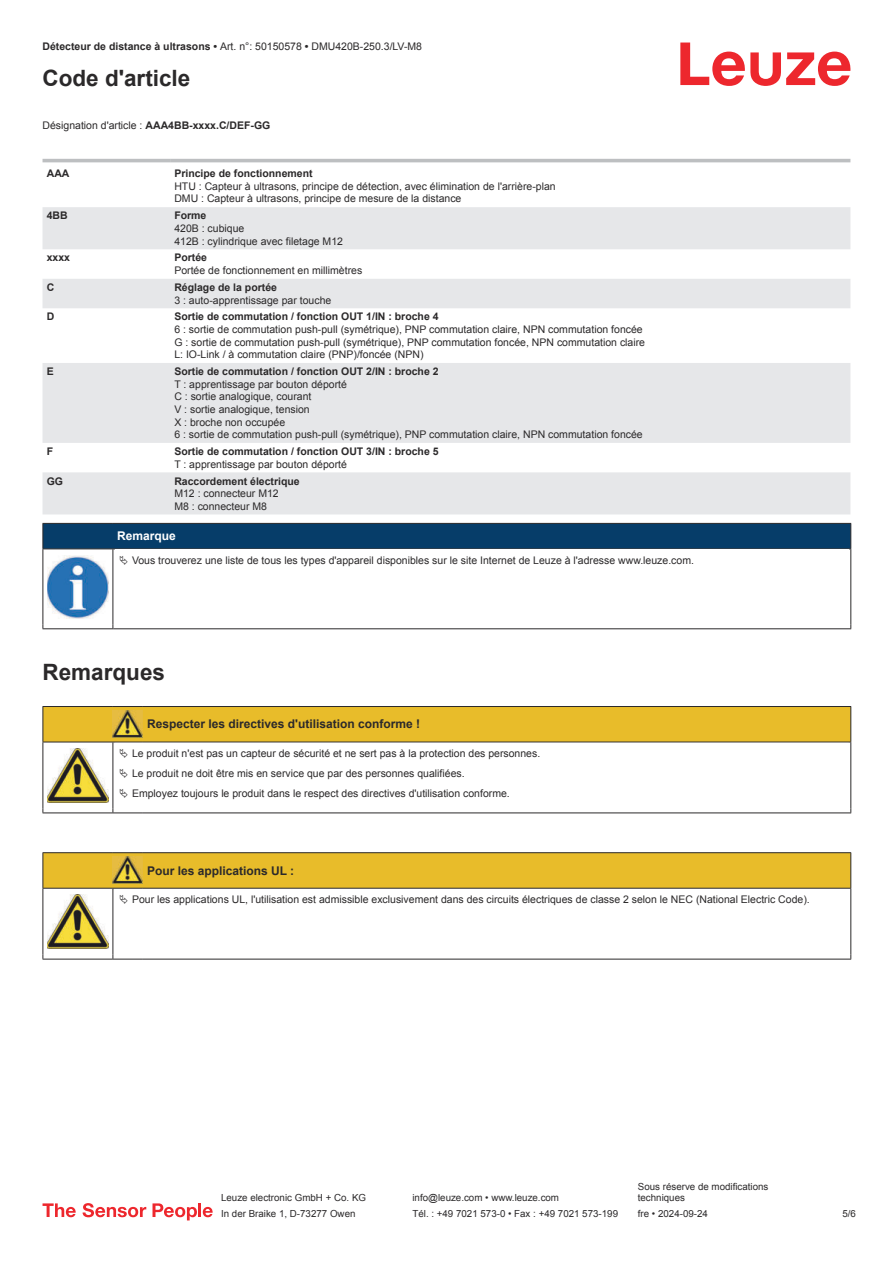
<style>
.page{position:relative;width:893px;height:1263px;background:#fff}
.page>*{position:absolute;margin:0;border:0;box-sizing:border-box;transform-origin:0 0}
.t1{font:700 22.5px "Arial";color:#2b292a}
.t2{font:700 12px "Arial";color:#2b292a}
.t3{font:700 12px "Arial";color:#fff}
.t4{font:10.5px/12.6px "Arial";color:#2b292a}
.t5{font:700 10.5px "Arial";color:#2b292a}
.t6{font:9.75px/11.7px "Arial";color:#2b292a}
.s1{font-weight:700}
</style>
<div class="page">
<svg style="left:680px;top:43px;width:170px;height:43px"></svg>
<div style="left:43px;top:158px;width:807px;height:5px;background:#ebeced"></div>
<svg style="left:43px;top:207px;width:807px;height:307px;fill:#e6e7e9"></svg>
<hr style="left:43px;top:159px;width:127px;height:3px;background:#bdbfc1">
<hr style="left:170px;top:159px;width:680px;height:3px;background:#bdbfc1">
<svg style="left:43px;top:1203px;width:33px;height:14px"></svg>
<svg style="left:83px;top:1203px;width:63px;height:14px"></svg>
<svg style="left:153px;top:1203px;width:44px;height:17px"></svg>
<hr style="left:198px;top:1203px;width:3px;height:14px;background:#ed272d">
<svg style="left:203px;top:1207px;width:10px;height:10px"></svg>
<div style="left:43px;top:523px;width:808px;height:26px;background:#063d69"></div>
<hr style="left:113px;top:548px;width:738px;height:1px;background:#2b292a">
<hr style="left:43px;top:549px;width:1px;height:75px;background:#2b292a">
<hr style="left:113px;top:549px;width:1px;height:75px;background:#2b292a">
<hr style="left:850px;top:549px;width:1px;height:75px;background:#2b292a">
<hr style="left:43px;top:628px;width:70px;height:1px;background:#2b292a">
<hr style="left:113px;top:628px;width:738px;height:1px;background:#2b292a">
<img style="left:47px;top:555px;width:61px;height:63px">
<hr style="left:43px;top:812px;width:70px;height:1px;background:#2b292a">
<hr style="left:113px;top:812px;width:30px;height:1px;background:#2b292a">
<hr style="left:143px;top:812px;width:708px;height:1px;background:#2b292a">
<div style="left:44px;top:853px;width:806px;height:35px;background:#e8bc2a"></div>
<svg style="left:44px;top:889px;width:806px;height:70px"></svg>
<hr style="left:43px;top:852px;width:70px;height:1px;background:#2b292a">
<hr style="left:43px;top:853px;width:1px;height:35px;background:#2b292a">
<hr style="left:43px;top:888px;width:70px;height:1px;background:#2b292a">
<hr style="left:113px;top:852px;width:30px;height:1px;background:#2b292a">
<hr style="left:113px;top:888px;width:30px;height:1px;background:#2b292a">
<hr style="left:143px;top:852px;width:708px;height:1px;background:#2b292a">
<hr style="left:850px;top:853px;width:1px;height:35px;background:#2b292a">
<hr style="left:143px;top:888px;width:708px;height:1px;background:#2b292a">
<hr style="left:43px;top:888px;width:1px;height:66px;background:#2b292a">
<hr style="left:113px;top:888px;width:1px;height:66px;background:#2b292a">
<hr style="left:850px;top:888px;width:1px;height:66px;background:#2b292a">
<hr style="left:43px;top:959px;width:70px;height:1px;background:#2b292a">
<hr style="left:113px;top:959px;width:30px;height:1px;background:#2b292a">
<hr style="left:143px;top:959px;width:708px;height:1px;background:#2b292a">
<img style="left:113px;top:857px;width:30px;height:26px">
<img style="left:47px;top:894px;width:61px;height:54px">
<div style="left:115px;top:889px;width:734px;height:20px;background:#fff"></div>
<svg style="left:43px;top:706px;width:808px;height:106px"></svg>
<p class="t4" style="left:43px;top:41px;width:381px"><span class="s1">Détecteur de distance à ultrasons •</span> Art. n°: 50150578 <span class="s1">•</span> DMU420B-250.3/LV-M8</p>
<h1 class="t1" style="left:43px;top:70px;width:149px">Code d'article</h1>
<p class="t4" style="left:43px;top:120px;width:229px">Désignation d'article : <span class="s1">AAA4BB-xxxx.C/DEF-GG</span></p>
<p class="t5" style="left:47px;top:170px;width:24px">AAA</p>
<p class="t5" style="left:174px;top:170px;width:140px">Principe de fonctionnement</p>
<p class="t4" style="left:174px;top:181px;width:383px">HTU : Capteur à ultrasons, principe de détection, avec élimination de l'arrière-plan<br>DMU : Capteur à ultrasons, principe de mesure de la distance</p>
<p class="t5" style="left:47px;top:212px;width:22px">4BB</p>
<p class="t5" style="left:174px;top:212px;width:34px">Forme</p>
<p class="t4" style="left:174px;top:223px;width:170px">420B : cubique<br>412B : cylindrique avec filetage M12</p>
<p class="t5" style="left:47px;top:254px;width:25px">xxxx</p>
<p class="t5" style="left:174px;top:254px;width:34px">Portée</p>
<p class="t4" style="left:174px;top:265px;width:189px">Portée de fonctionnement en millimètres</p>
<p class="t5" style="left:47px;top:283px;width:9px">C</p>
<p class="t5" style="left:174px;top:283px;width:104px">Réglage de la portée</p>
<p class="t4" style="left:174px;top:295px;width:159px">3 : auto-apprentissage par touche</p>
<p class="t5" style="left:47px;top:313px;width:9px">D</p>
<p class="t5" style="left:174px;top:313px;width:266px">Sortie de commutation / fonction OUT 1/IN : broche 4</p>
<p class="t4" style="left:174px;top:324px;width:472px">6 : sortie de commutation push-pull (symétrique), PNP commutation claire, NPN commutation foncée<br>G : sortie de commutation push-pull (symétrique), PNP commutation foncée, NPN commutation claire<br>L: IO-Link / à commutation claire (PNP)/foncée (NPN)</p>
<p class="t5" style="left:47px;top:367px;width:9px">E</p>
<p class="t5" style="left:174px;top:367px;width:266px">Sortie de commutation / fonction OUT 2/IN : broche 2</p>
<p class="t4" style="left:174px;top:379px;width:470px">T : apprentissage par bouton déporté<br>C : sortie analogique, courant<br>V : sortie analogique, tension<br>X : broche non occupée<br>6 : sortie de commutation push-pull (symétrique), PNP commutation claire, NPN commutation foncée</p>
<p class="t5" style="left:47px;top:447px;width:8px">F</p>
<p class="t5" style="left:174px;top:447px;width:266px">Sortie de commutation / fonction OUT 3/IN : broche 5</p>
<p class="t4" style="left:174px;top:459px;width:174px">T : apprentissage par bouton déporté</p>
<p class="t5" style="left:47px;top:477px;width:18px">GG</p>
<p class="t5" style="left:174px;top:477px;width:127px">Raccordement électrique</p>
<p class="t4" style="left:174px;top:488px;width:106px">M12 : connecteur M12<br>M8 : connecteur M8</p>
<p class="t3" style="left:117px;top:532px;width:60px">Remarque</p>
<p class="t4" style="left:132px;top:555px;width:563px">Vous trouverez une liste de tous les types d'appareil disponibles sur le site Internet de Leuze à l'adresse www.leuze.com.</p>
<h1 class="t1" style="left:43px;top:664px;width:124px">Remarques</h1>
<p class="t2" style="left:147px;top:720px;width:274px">Respecter les directives d'utilisation conforme !</p>
<p class="t4" style="left:132px;top:744px;width:410px;line-height:20.2px">Le produit n'est pas un capteur de sécurité et ne sert pas à la protection des personnes.<br>Le produit ne doit être mis en service que par des personnes qualifiées.<br>Employez toujours le produit dans le respect des directives d'utilisation conforme.</p>
<p class="t2" style="left:147px;top:866px;width:149px">Pour les applications UL :</p>
<p class="t4" style="left:132px;top:894px;width:679px">Pour les applications UL, l'utilisation est admissible exclusivement dans des circuits électriques de classe 2 selon le NEC (National Electric Code).</p>
<p class="t6" style="left:221px;top:1193px;width:146px">Leuze electronic GmbH + Co. KG</p>
<p class="t6" style="left:412px;top:1193px;width:148px">info@leuze.com • www.leuze.com</p>
<p class="t6" style="left:638px;top:1181px;width:132px">Sous réserve de modifications techniques</p>
<p class="t6" style="left:221px;top:1209px;width:136px">In der Braike 1, D-73277 Owen</p>
<p class="t6" style="left:412px;top:1209px;width:207px">Tél. : +49 7021 573-0 • Fax : +49 7021 573-199</p>
<p class="t6" style="left:638px;top:1209px;width:72px">fre • 2024-09-24</p>
<p class="t6" style="left:842px;top:1209px;width:15px">5 /6</p>
</div>
